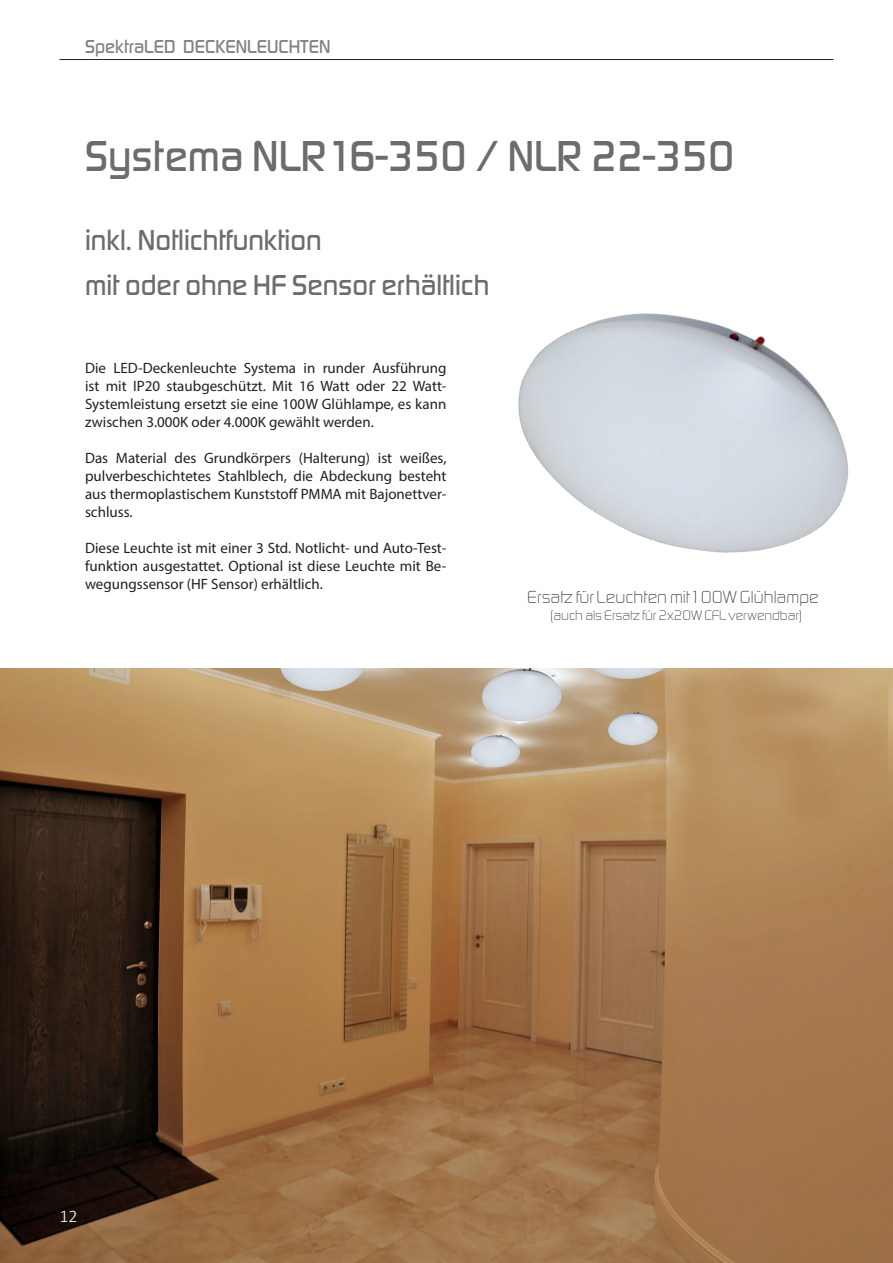
<style>
.page{position:relative;width:893px;height:1263px;background:#fff}
.page>*{position:absolute;margin:0;border:0;box-sizing:border-box;transform-origin:0 0}
.t1{font:500 45px "Digital Sans EFOP";color:#6c6c6c}
.t2{font:500 30px "Digital Sans EFOP";color:#6c6c6c}
.t3{font:500 19.5px "Digital Sans EFOP";color:#808285}
.t4{font:300 18px "Digital Sans EF";color:#231f20}
.t5{font:300 18px "Calibri";color:#fff}
.t6{font:15px/18px "Myriad Pro";color:#231f20;text-align:justify}
.t7{font:300 14.1px "Digital Sans EF";color:#231f20}
</style>
<div class="page">
<hr style="left:60px;top:59px;width:773px;height:1px;background:#231f20">
<img style="left:0;top:669px;width:893px;height:594px">
<img style="left:518px;top:313px;width:331px;height:240px">
<p class="t3" style="left:85px;top:34px;width:247px">SpektraLED DECKENLEUCHTEN</p>
<p class="t1" style="left:85px;top:129px;width:651px">Systema NLR16-350 / NLR 22-350</p>
<p class="t2" style="left:85px;top:222px;width:238px">inkl. Notlichtfunktion</p>
<p class="t2" style="left:85px;top:267px;width:406px">mit oder ohne HF Sensor erhältlich</p>
<p class="t6" style="left:85px;top:358px;width:363px">Die LED-Deckenleuchte Systema in runder Ausführung ist mit IP20 staubgeschützt. Mit 16 Watt oder 22 Watt-Systemleistung ersetzt sie eine 100W Glühlampe, es kann zwischen 3.000K oder 4.000K gewählt werden.</p>
<p class="t6" style="left:85px;top:448px;width:363px">Das Material des Grundkörpers (Halterung) ist weißes, pulverbeschichtetes Stahlblech, die Abdeckung besteht aus thermoplastischem Kunststoff PMMA mit Bajonettver&shy;schluss.</p>
<p class="t6" style="left:85px;top:538px;width:363px">Diese Leuchte ist mit einer 3 Std. Notlicht- und Auto-Test&shy;funktion ausgestattet. Optional ist diese Leuchte mit Be&shy;wegungssensor (HF Sensor) erhältlich.</p>
<p class="t4" style="left:527px;top:587px;width:293px">Ersatz für Leuchten mit100W Glühlampe</p>
<p class="t7" style="left:550px;top:607px;width:253px">(auch als Ersatz für 2x20W CFL verwendbar)</p>
<p class="t5" style="left:59px;top:1205px;width:20px">12</p>
</div>
